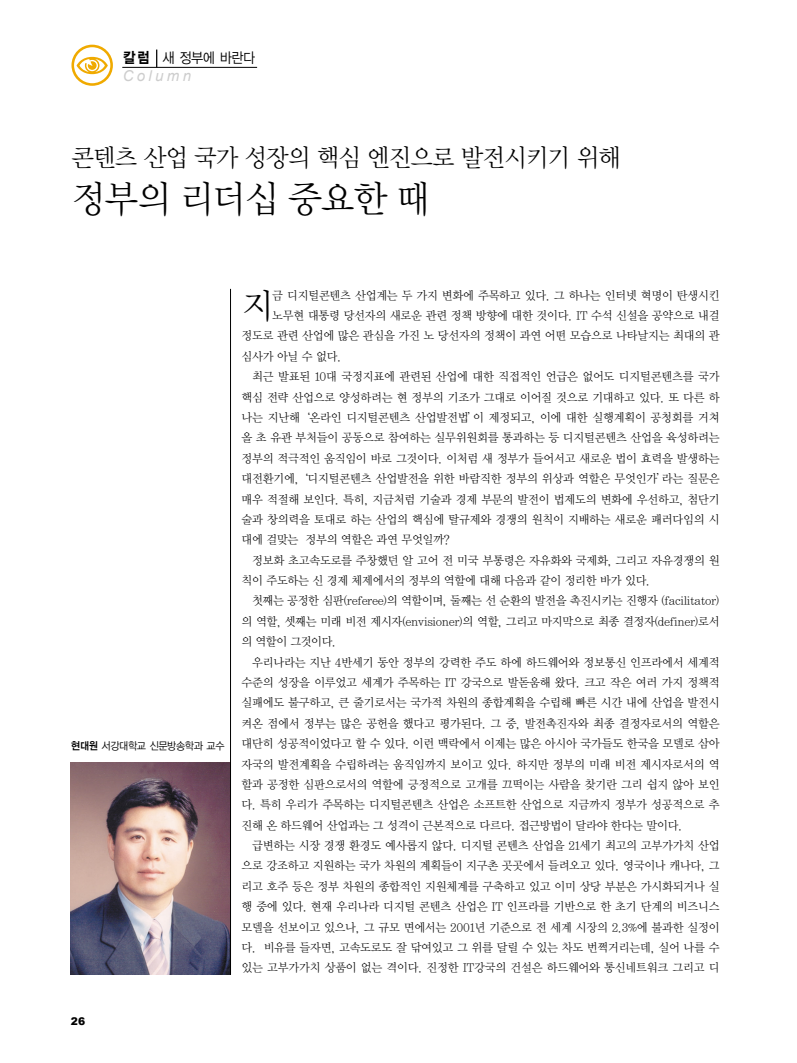
<style>
.page{position:relative;width:797px;height:1063px;background:#fff}
.page>*{position:absolute;margin:0;border:0;box-sizing:border-box;transform-origin:0 0}
.t1{font:37.5px "Y Mj O12";letter-spacing:-.095em;color:#000;scale:.96 1}
.t2{font:34.5px "Y Mj O12";color:#000}
.t3{font:25px "Y Mj O12";letter-spacing:-.095em;color:#000;scale:.96 1}
.t4{font:700 15px "Arial";letter-spacing:.22em;color:#cdcdcd}
.t5{font:15px "YGO15";color:#000;scale:.9 1}
.t6{font:14.38px "YGO12";letter-spacing:-.095em;color:#000;scale:.9 1}
.t7{font:11.88px "Y Mj O12";letter-spacing:-.08em;color:#000}
.t8{font:10.62px "YGO12";letter-spacing:-.105em;color:#000;scale:.93 1}
.t9{font:900 10.62px "Arial";color:#000}
.s1{font-family:"YGO14"}
</style>
<div class="page">
<svg style="left:71px;top:45px;width:42px;height:41px"></svg>
<svg style="left:76px;top:57px;width:32px;height:17px"></svg>
<hr style="left:122px;top:67px;width:135px;height:1px;background:#000">
<svg style="left:156px;top:50px;width:1px;height:17px"></svg>
<img style="left:71px;top:762px;width:159px;height:212px">
<hr style="left:230px;top:289px;width:1px;height:685px;background:#000">
<p class="t5" style="left:122px;top:51px;width:33px">칼럼</p>
<p class="t4" style="left:123px;top:68px;width:70px">Column</p>
<p class="t6" style="left:162px;top:51px;width:106px">새 정부에 바란다</p>
<h3 class="t3" style="left:71px;top:146px;width:574px">콘텐츠 산업 국가 성장의 핵심 엔진으로 발전시키기 위해</h3>
<h1 class="t1" style="left:71px;top:182px;width:377px">정부의 리더십 중요한 때</h1>
<p class="t8" style="left:71px;top:741px;width:167px"><span class="s1">현대원</span> 서강대학교 신문방송학과 교수</p>
<h2 class="t2" style="left:241px;top:290px;width:35px">지</h2>
<p class="t7" style="left:272px;top:290px;width:449px">금 디지털콘텐츠 산업계는 두 가지 변화에 주목하고 있다. 그 하나는 인터넷 혁명이 탄생시킨</p>
<p class="t7" style="left:272px;top:310px;width:449px">노무현 대통령 당선자의 새로운 관련 정책 방향에 대한 것이다. IT 수석 신설을 공약으로 내걸</p>
<p class="t7" style="left:241px;top:330px;width:480px">정도로 관련 산업에 많은 관심을 가진 노 당선자의 정책이 과연 어떤 모습으로 나타날지는 최대의 관</p>
<p class="t7" style="left:241px;top:351px;width:102px">심사가 아닐 수 없다.</p>
<p class="t7" style="left:252px;top:371px;width:469px">최근 발표된 10대 국정지표에 관련된 산업에 대한 직접적인 언급은 없어도 디지털콘텐츠를 국가</p>
<p class="t7" style="left:241px;top:391px;width:480px">핵심 전략 산업으로 양성하려는 현 정부의 기조가 그대로 이어질 것으로 기대하고 있다. 또 다른 하</p>
<p class="t7" style="left:241px;top:412px;width:480px">나는 지난해‘온라인 디지털콘텐츠 산업발전법’이 제정되고, 이에 대한 실행계획이 공청회를 거쳐</p>
<p class="t7" style="left:241px;top:432px;width:480px">올 초 유관 부처들이 공동으로 참여하는 실무위원회를 통과하는 등 디지털콘텐츠 산업을 육성하려는</p>
<p class="t7" style="left:241px;top:453px;width:480px">정부의 적극적인 움직임이 바로 그것이다. 이처럼 새 정부가 들어서고 새로운 법이 효력을 발생하는</p>
<p class="t7" style="left:241px;top:473px;width:480px">대전환기에, ‘디지털콘텐츠 산업발전을 위한 바람직한 정부의 위상과 역할은 무엇인가’라는 질문은</p>
<p class="t7" style="left:241px;top:493px;width:480px">매우 적절해 보인다. 특히, 지금처럼 기술과 경제 부문의 발전이 법제도의 변화에 우선하고, 첨단기</p>
<p class="t7" style="left:241px;top:514px;width:480px">술과 창의력을 토대로 하는 산업의 핵심에 탈규제와 경쟁의 원칙이 지배하는 새로운 패러다임의 시</p>
<p class="t7" style="left:241px;top:534px;width:210px">대에 걸맞는 정부의 역할은 과연 무엇일까?</p>
<p class="t7" style="left:252px;top:554px;width:469px">정보화 초고속도로를 주창했던 알 고어 전 미국 부통령은 자유화와 국제화, 그리고 자유경쟁의 원</p>
<p class="t7" style="left:241px;top:575px;width:411px">칙이 주도하는 신 경제 체제에서의 정부의 역할에 대해 다음과 같이 정리한 바가 있다.</p>
<p class="t7" style="left:252px;top:595px;width:469px">첫째는 공정한 심판(referee)의 역할이며, 둘째는 선 순환의 발전을 촉진시키는 진행자 (facilitator)</p>
<p class="t7" style="left:241px;top:616px;width:480px">의 역할, 셋째는 미래 비전 제시자(envisioner)의 역할, 그리고 마지막으로 최종 결정자(definer)로서</p>
<p class="t7" style="left:241px;top:636px;width:97px">의 역할이 그것이다.</p>
<p class="t7" style="left:252px;top:656px;width:469px">우리나라는 지난 4반세기 동안 정부의 강력한 주도 하에 하드웨어와 정보통신 인프라에서 세계적</p>
<p class="t7" style="left:241px;top:677px;width:480px">수준의 성장을 이루었고 세계가 주목하는 IT 강국으로 발돋움해 왔다. 크고 작은 여러 가지 정책적</p>
<p class="t7" style="left:241px;top:697px;width:480px">실패에도 불구하고, 큰 줄기로서는 국가적 차원의 종합계획을 수립해 빠른 시간 내에 산업을 발전시</p>
<p class="t7" style="left:241px;top:717px;width:480px">켜온 점에서 정부는 많은 공헌을 했다고 평가된다. 그 중, 발전촉진자와 최종 결정자로서의 역할은</p>
<p class="t7" style="left:241px;top:738px;width:480px">대단히 성공적이었다고 할 수 있다. 이런 맥락에서 이제는 많은 아시아 국가들도 한국을 모델로 삼아</p>
<p class="t7" style="left:241px;top:758px;width:480px">자국의 발전계획을 수립하려는 움직임까지 보이고 있다. 하지만 정부의 미래 비전 제시자로서의 역</p>
<p class="t7" style="left:241px;top:779px;width:480px">할과 공정한 심판으로서의 역할에 긍정적으로 고개를 끄떡이는 사람을 찾기란 그리 쉽지 않아 보인</p>
<p class="t7" style="left:241px;top:799px;width:480px">다. 특히 우리가 주목하는 디지털콘텐츠 산업은 소프트한 산업으로 지금까지 정부가 성공적으로 추</p>
<p class="t7" style="left:241px;top:819px;width:443px">진해 온 하드웨어 산업과는 그 성격이 근본적으로 다르다. 접근방법이 달라야 한다는 말이다.</p>
<p class="t7" style="left:252px;top:840px;width:469px">급변하는 시장 경쟁 환경도 예사롭지 않다. 디지털 콘텐츠 산업을 21세기 최고의 고부가가치 산업</p>
<p class="t7" style="left:241px;top:860px;width:480px">으로 강조하고 지원하는 국가 차원의 계획들이 지구촌 곳곳에서 들려오고 있다. 영국이나 캐나다, 그</p>
<p class="t7" style="left:241px;top:880px;width:480px">리고 호주 등은 정부 차원의 종합적인 지원체계를 구축하고 있고 이미 상당 부분은 가시화되거나 실</p>
<p class="t7" style="left:241px;top:901px;width:480px">행 중에 있다. 현재 우리나라 디지털 콘텐츠 산업은 IT 인프라를 기반으로 한 초기 단계의 비즈니스</p>
<p class="t7" style="left:241px;top:921px;width:480px">모델을 선보이고 있으나, 그 규모 면에서는 2001년 기준으로 전 세계 시장의 2.3%에 불과한 실정이</p>
<p class="t7" style="left:241px;top:942px;width:480px">다. 비유를 들자면, 고속도로도 잘 닦여있고 그 위를 달릴 수 있는 차도 번쩍거리는데, 실어 나를 수</p>
<p class="t7" style="left:241px;top:962px;width:480px">있는 고부가가치 상품이 없는 격이다. 진정한 IT강국의 건설은 하드웨어와 통신네트워크 그리고 디</p>
<p class="t9" style="left:71px;top:1013px;width:16px">26</p>
</div>
